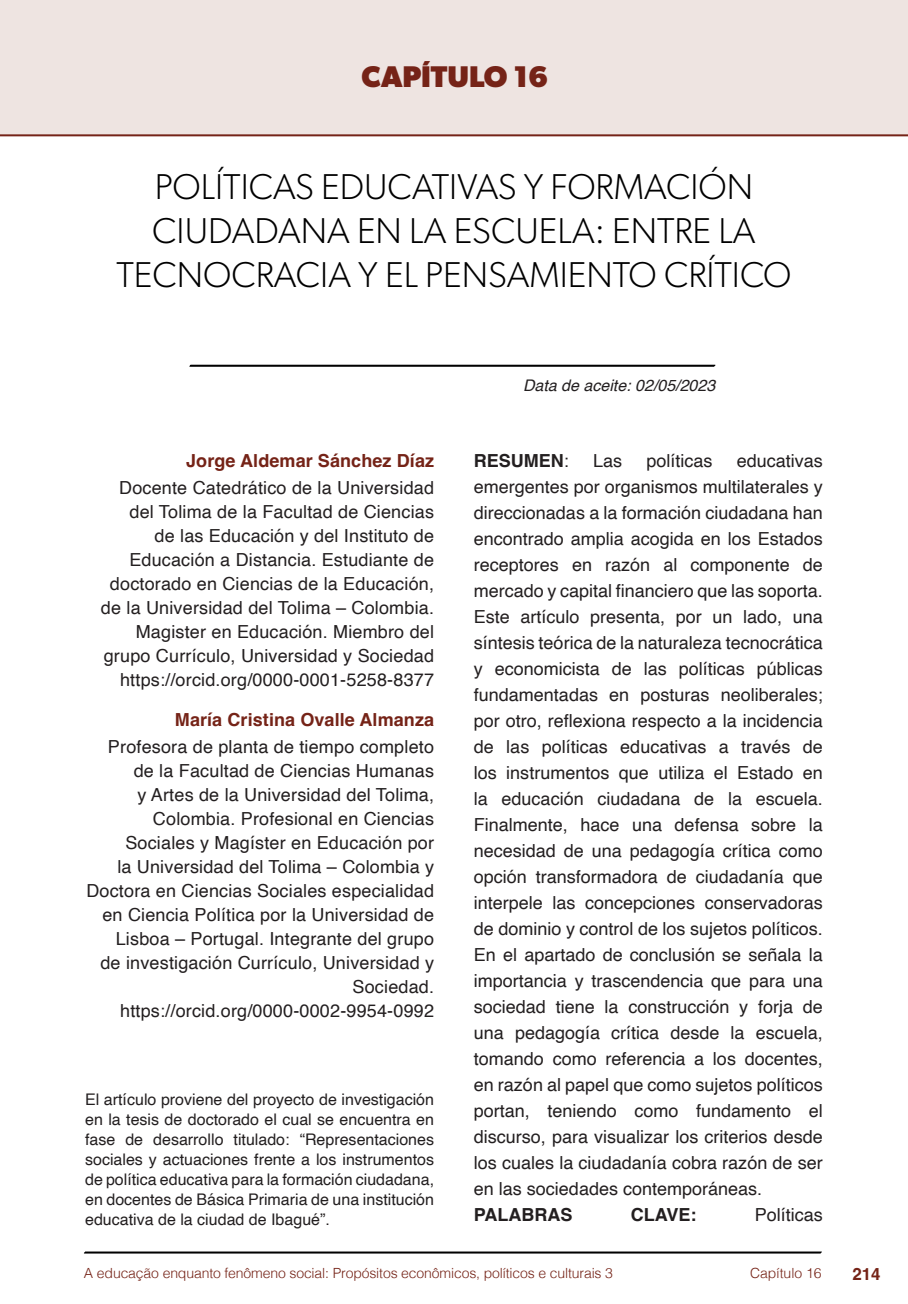
<style>
.page{position:relative;width:908px;height:1304px;background:#fff}
.page>*{position:absolute;margin:0;border:0;box-sizing:border-box;transform-origin:0 0}
.t1{font:300 36px/44px "Gibson";color:#000;text-align:center}
.t2{font:700 30px "Gibson";color:#752317}
.t3{font:18px/26px "Helvetica";letter-spacing:.01em;color:#231f20;text-align:right}
.t4{font:700 18px "Helvetica";letter-spacing:.005em;color:#752317}
.t5{font:700 18px "Helvetica";color:#231f20}
.t6{font:700 16.8px "Helvetica";color:#752317}
.t7{font:16px/20px "Helvetica";color:#231f20;text-align:justify}
.t8{font:italic 16px "Helvetica";color:#231f20}
.t9{font:300 14px "Helvetica";letter-spacing:-.01em;color:#752317}
.s1{font-weight:400}
</style>
<div class="page">
<svg style="left:84px;top:1251px;width:737px;height:3px;background:#515151"></svg>
<svg style="left:189px;top:364px;width:526px;height:3px;background:#4f4f4f"></svg>
<div style="left:0;top:0;width:907px;height:136px;background:#eee4e1"></div>
<div style="left:44px;top:72px;width:68px;height:61px;background:#eee4e1"></div>
<h2 class="t2" style="left:361px;top:58px;width:188px">CAPÍTULO 16</h2>
<h1 class="t1" style="left:116px;top:164px;width:676px">POLÍTICAS EDUCATIVAS Y FORMACIÓN<br>CIUDADANA EN LA ESCUELA: ENTRE LA<br>TECNOCRACIA Y EL PENSAMIENTO CRÍTICO</h1>
<p class="t4" style="left:186px;top:450px;width:249px">Jorge Aldemar Sánchez Díaz</p>
<p class="t3" style="left:101px;top:477px;width:334px;line-height:24px">Docente Catedrático de la Universidad del Tolima de la Facultad de Ciencias<br>de las Educación y del Instituto de Educación a Distancia. Estudiante de doctorado en Ciencias de la Educación, de la Universidad del Tolima – Colombia.<br>Magister en Educación. Miembro del grupo Currículo, Universidad y Sociedad https://orcid.org/0000-0001-5258-8377</p>
<p class="t4" style="left:175px;top:708px;width:260px">María Cristina Ovalle Almanza</p>
<p class="t3" style="left:86px;top:735px;width:349px;line-height:24px">Profesora de planta de tiempo completo de la Facultad de Ciencias Humanas<br>y Artes de la Universidad del Tolima, Colombia. Profesional en Ciencias Sociales y Magíster en Educación por<br>la Universidad del Tolima – Colombia y Doctora en Ciencias Sociales especialidad en Ciencia Política por la Universidad de Lisboa – Portugal. Integrante del grupo<br>de investigación Currículo, Universidad y Sociedad. https://orcid.org/0000-0002-9954-0992</p>
<p class="t7" style="left:85px;top:1090px;width:350px">El artículo proviene del proyecto de investigación en la tesis de doctorado el cual se encuentra en fase de desarrollo titulado: “Representaciones sociales y actuaciones frente a los instrumentos de política educativa para la formación ciudadana, en docentes de Básica Primaria de una institución educativa de la ciudad de Ibagué”.</p>
<p class="t8" style="left:523px;top:373px;width:194px">Data de aceite: 02/05/2023</p>
<p class="t5" style="left:473px;top:450px;width:97px">RESUMEN<span class="s1">:</span></p>
<p class="t3" style="left:593px;top:448px;width:31px">Las</p>
<p class="t3" style="left:646px;top:448px;width:68px">políticas</p>
<p class="t3" style="left:473px;top:448px;width:350px;text-align:justify;text-indent:263px">educativas emergentes por organismos multilaterales y direccionadas a la formación ciudadana han encontrado amplia acogida en los Estados receptores en razón al componente de mercado y capital financiero que las soporta.<br>Este artículo presenta, por un lado, una síntesis teórica de la naturaleza tecnocrática y economicista de las políticas públicas fundamentadas en posturas neoliberales; por otro, reflexiona respecto a la incidencia de las políticas educativas a través de los instrumentos que utiliza el Estado en la educación ciudadana de la escuela.<br>Finalmente, hace una defensa sobre la necesidad de una pedagogía crítica como opción transformadora de ciudadanía que interpele las concepciones conservadoras de dominio y control de los sujetos políticos.<br>En el apartado de conclusión se señala la importancia y trascendencia que para una sociedad tiene la construcción y forja de una pedagogía crítica desde la escuela, tomando como referencia a los docentes, en razón al papel que como sujetos políticos portan, teniendo como fundamento el discurso, para visualizar los criterios desde los cuales la ciudadanía cobra razón de ser en las sociedades contemporáneas.</p>
<p class="t5" style="left:473px;top:1203px;width:100px">PALABRAS</p>
<p class="t5" style="left:630px;top:1203px;width:67px">CLAVE:</p>
<p class="t3" style="left:754px;top:1202px;width:70px">Políticas</p>
<p class="t9" style="left:84px;top:1261px;width:530px">A educação enquanto fenômeno social: Propósitos econômicos, políticos e culturais 3</p>
<p class="t9" style="left:749px;top:1261px;width:73px">Capítulo 16</p>
<p class="t6" style="left:851px;top:1264px;width:30px">214</p>
</div>
